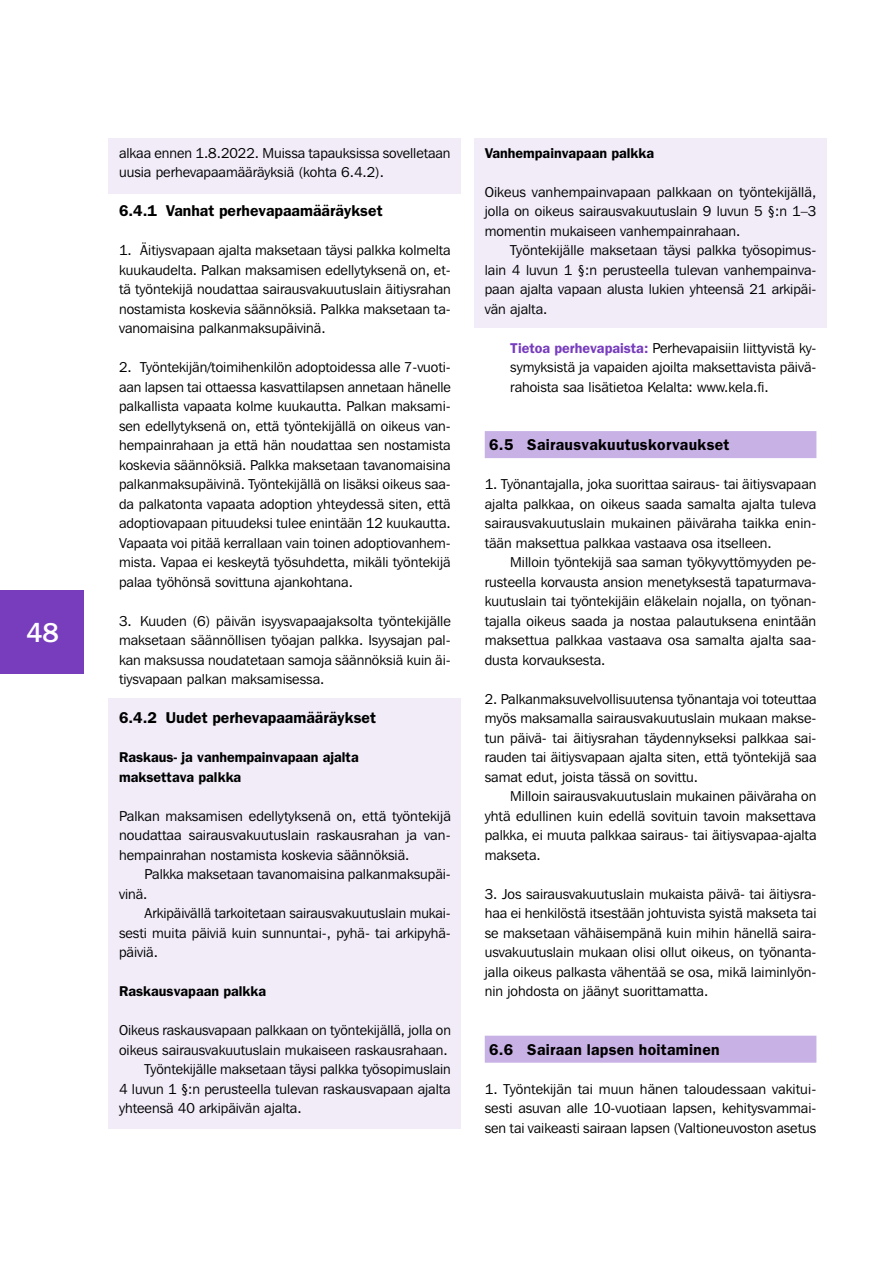
<style>
.page{position:relative;width:893px;height:1263px;background:#fff}
.page>*{position:absolute;margin:0;border:0;box-sizing:border-box;transform-origin:0 0}
.t1{font:500 27px "Franklin Gothic IT Cby BT";color:#fff}
.t2{font:600 15.75px "Franklin Gothic";letter-spacing:.005em;color:#000}
.t3{font:14.25px/19.5px "Franklin Gothic IT Cby BT";color:#000;text-align:justify}
.t4{font:600 14.25px/19.5px "Franklin Gothic";color:#000}
.s1{font-family:"Franklin Gothic";font-weight:600;color:#773dbd}
</style>
<div class="page">
<div style="left:0;top:590px;width:84px;height:83px;background:#773dbd"></div>
<div style="left:474px;top:138px;width:353px;height:189px;background:#f1ecf8"></div>
<div style="left:108px;top:699px;width:353px;height:430px;background:#f1ecf8"></div>
<div style="left:108px;top:138px;width:353px;height:56px;background:#f1ecf8"></div>
<div style="left:485px;top:431px;width:331px;height:27px;background:#c8b1e5"></div>
<div style="left:485px;top:1036px;width:331px;height:27px;background:#c8b1e5"></div>
<h1 class="t1" style="left:26px;top:616px;width:34px">48</h1>
<p class="t3" style="left:119px;top:143px;width:333px">alkaa ennen 1.8.2022. Muissa tapauksissa sovelletaan uusia perhevapaamääräyksiä (kohta 6.4.2).</p>
<p class="t2" style="left:119px;top:201px;width:265px">6.4.1 Vanhat perhevapaamääräykset</p>
<p class="t3" style="left:119px;top:240px;width:333px">1. Äitiysvapaan ajalta maksetaan täysi palkka kolmelta kuukaudelta. Palkan maksamisen edellytyksenä on, et&shy;tä työntekijä noudattaa sairausvakuutuslain äitiysrahan nostamista koskevia säännöksiä. Palkka maksetaan ta&shy;vanomaisina palkanmaksupäivinä.</p>
<p class="t3" style="left:119px;top:357px;width:333px">2. Työntekijän/toimihenkilön adoptoidessa alle 7-vuoti&shy;aan lapsen tai ottaessa kasvattilapsen annetaan hänelle palkallista vapaata kolme kuukautta. Palkan maksami&shy;sen edellytyksenä on, että työntekijällä on oikeus van&shy;hempainrahaan ja että hän noudattaa sen nostamista koskevia säännöksiä. Palkka maksetaan tavanomaisina palkanmaksupäivinä. Työntekijällä on lisäksi oikeus saa&shy;da palkatonta vapaata adoption yhteydessä siten, että adoptiovapaan pituudeksi tulee enintään 12 kuukautta.<br>Vapaata voi pitää kerrallaan vain toinen adoptiovanhem&shy;mista. Vapaa ei keskeytä työsuhdetta, mikäli työntekijä palaa työhönsä sovittuna ajankohtana.</p>
<p class="t3" style="left:119px;top:611px;width:333px">3. Kuuden (6) päivän isyysvapaajaksolta työntekijälle maksetaan säännöllisen työajan palkka. Isyysajan pal&shy;kan maksussa noudatetaan samoja säännöksiä kuin äi&shy;tiysvapaan palkan maksamisessa.</p>
<p class="t2" style="left:119px;top:708px;width:258px">6.4.2 Uudet perhevapaamääräykset</p>
<p class="t4" style="left:119px;top:748px;width:241px">Raskaus- ja vanhempainvapaan ajalta maksettava palkka</p>
<p class="t3" style="left:119px;top:806px;width:333px">Palkan maksamisen edellytyksenä on, että työntekijä noudattaa sairausvakuutuslain raskausrahan ja van&shy;hempainrahan nostamista koskevia säännöksiä.</p>
<p class="t3" style="left:119px;top:864px;width:333px;text-indent:26px">Palkka maksetaan tavanomaisina palkanmaksupäi&shy;vinä.</p>
<p class="t3" style="left:119px;top:903px;width:333px;text-indent:26px">Arkipäivällä tarkoitetaan sairausvakuutuslain mukai&shy;sesti muita päiviä kuin sunnuntai-, pyhä- tai arkipyhä&shy;päiviä.</p>
<p class="t4" style="left:119px;top:982px;width:149px">Raskausvapaan palkka</p>
<p class="t3" style="left:119px;top:1020px;width:333px">Oikeus raskausvapaan palkkaan on työntekijällä, jolla on</p>
<p class="t3" style="left:119px;top:1040px;width:330px">oikeus sairausvakuutuslain mukaiseen raskausrahaan.</p>
<p class="t3" style="left:145px;top:1059px;width:308px">Työntekijälle maksetaan täysi palkka työsopimuslain</p>
<p class="t3" style="left:119px;top:1079px;width:333px">4 luvun 1 §:n perusteella tulevan raskausvapaan ajalta</p>
<p class="t3" style="left:119px;top:1098px;width:184px">yhteensä 40 arkipäivän ajalta.</p>
<p class="t4" style="left:485px;top:143px;width:171px">Vanhempainvapaan palkka</p>
<p class="t3" style="left:485px;top:182px;width:333px">Oikeus vanhempainvapaan palkkaan on työntekijällä, jolla on oikeus sairausvakuutuslain 9 luvun 5 §:n 1–3 momentin mukaiseen vanhempainrahaan.</p>
<p class="t3" style="left:485px;top:240px;width:333px;text-indent:26px">Työntekijälle maksetaan täysi palkka työsopimus&shy;lain 4 luvun 1 §:n perusteella tulevan vanhempainva&shy;paan ajalta vapaan alusta lukien yhteensä 21 arkipäi&shy;vän ajalta.</p>
<p class="t3" style="left:510px;top:338px;width:308px"><span class="s1">Tietoa perhevapaista:</span> Perhevapaisiin liittyvistä ky&shy;symyksistä ja vapaiden ajoilta maksettavista päivä&shy;rahoista saa lisätietoa Kelalta: www.kela.fi.</p>
<p class="t2" style="left:489px;top:435px;width:242px">6.5 Sairausvakuutuskorvaukset</p>
<p class="t3" style="left:485px;top:474px;width:333px">1. Työnantajalla, joka suorittaa sairaus- tai äitiysvapaan ajalta palkkaa, on oikeus saada samalta ajalta tuleva sairausvakuutuslain mukainen päiväraha taikka enin&shy;tään maksettua palkkaa vastaava osa itselleen.</p>
<p class="t3" style="left:485px;top:552px;width:333px;text-indent:26px">Milloin työntekijä saa saman työkyvyttömyyden pe&shy;rusteella korvausta ansion menetyksestä tapaturmava&shy;kuutuslain tai työntekijäin eläkelain nojalla, on työnan&shy;tajalla oikeus saada ja nostaa palautuksena enintään maksettua palkkaa vastaava osa samalta ajalta saa&shy;dusta korvauksesta.</p>
<p class="t3" style="left:485px;top:689px;width:333px">2. Palkanmaksuvelvollisuutensa työnantaja voi toteuttaa myös maksamalla sairausvakuutuslain mukaan makse&shy;tun päivä- tai äitiysrahan täydennykseksi palkkaa sai&shy;rauden tai äitiysvapaan ajalta siten, että työntekijä saa samat edut, joista tässä on sovittu.</p>
<p class="t3" style="left:485px;top:786px;width:333px;text-indent:26px">Milloin sairausvakuutuslain mukainen päiväraha on yhtä edullinen kuin edellä sovituin tavoin maksettava palkka, ei muuta palkkaa sairaus- tai äitiysvapaa-ajalta makseta.</p>
<p class="t3" style="left:485px;top:884px;width:333px">3. Jos sairausvakuutuslain mukaista päivä- tai äitiysra&shy;haa ei henkilöstä itsestään johtuvista syistä makseta tai se maksetaan vähäisempänä kuin mihin hänellä saira&shy;usvakuutuslain mukaan olisi ollut oikeus, on työnanta&shy;jalla oikeus palkasta vähentää se osa, mikä laiminlyön&shy;nin johdosta on jäänyt suorittamatta.</p>
<p class="t2" style="left:489px;top:1040px;width:232px">6.6 Sairaan lapsen hoitaminen</p>
<p class="t3" style="left:485px;top:1079px;width:333px">1. Työntekijän tai muun hänen taloudessaan vakitui&shy;sesti asuvan alle 10-vuotiaan lapsen, kehitysvammai&shy;sen tai vaikeasti sairaan lapsen (Valtioneuvoston asetus</p>
</div>
